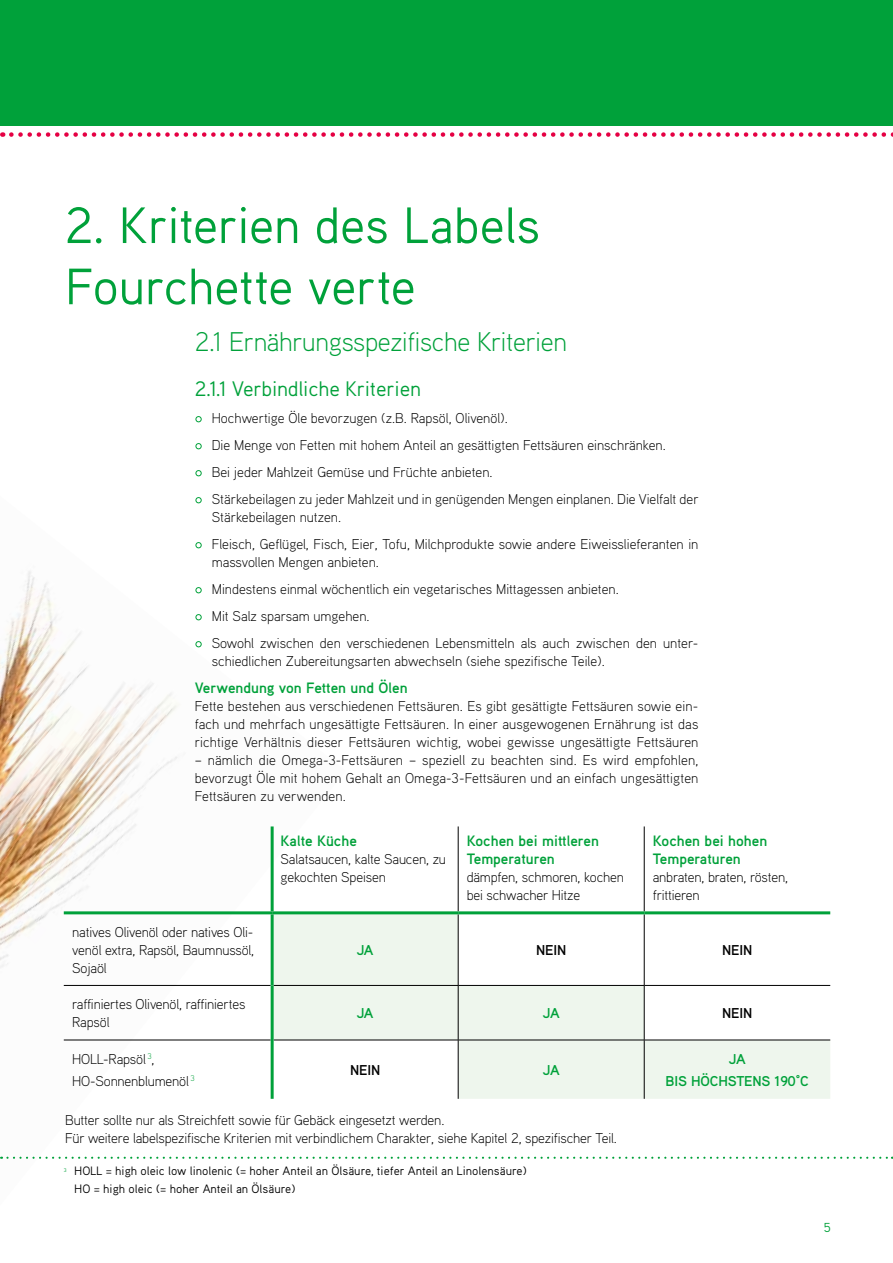
<style>
.page{position:relative;width:893px;height:1263px;background:#fff}
.page>*{position:absolute;margin:0;border:0;box-sizing:border-box;transform-origin:0 0}
.t1{font:51px/61.2px "Aaux Pro OT";letter-spacing:-.015em;color:#00a13a}
.t2{font:300 27px "Aaux Pro OT";letter-spacing:-.01em;color:#00a13a}
.t3{font:21px "Aaux Pro OT";letter-spacing:-.01em;color:#00a13a}
.t4{font:700 15px/18px "Aaux Pro OT";color:#00a13a}
.t5{font:300 14.25px/18px "Aaux Pro OT";color:#000}
.t6{font:700 14.25px/22.2px "Aaux Pro OT";letter-spacing:-.01em;color:#00a13a;text-align:center}
.t7{font:700 14.25px "Aaux Pro OT";letter-spacing:-.01em;color:#000}
.t8{font:13.05px "Aaux Pro OT";color:#00a13a}
.t9{font:12.15px/18.6px "Aaux Pro OT";color:#000}
.t10{font:5.25px "Aaux Pro OT";color:#00a13a}
</style>
<div class="page">
<img style="left:0;top:498px;width:346px;height:661px">
<svg style="left:1px;top:1157px;width:892px;height:2px"></svg>
<svg style="left:274px;top:914px;width:556px;height:185px;fill:#eef6ed"></svg>
<div style="left:644px;top:985px;width:186px;height:55px;background:#fff"></div>
<hr style="left:458px;top:826px;width:1px;height:85px;background:#000">
<hr style="left:644px;top:826px;width:1px;height:85px;background:#000">
<hr style="left:458px;top:914px;width:1px;height:71px;background:#000">
<hr style="left:644px;top:914px;width:1px;height:71px;background:#000">
<hr style="left:458px;top:985px;width:186px;height:1px;background:#000">
<hr style="left:458px;top:1040px;width:186px;height:1px;background:#000">
<hr style="left:458px;top:1040px;width:1px;height:59px;background:#000">
<hr style="left:644px;top:1040px;width:1px;height:59px;background:#000">
<hr style="left:644px;top:985px;width:186px;height:1px;background:#000">
<hr style="left:644px;top:986px;width:1px;height:54px;background:#000">
<hr style="left:644px;top:1040px;width:186px;height:1px;background:#000">
<hr style="left:274px;top:985px;width:184px;height:1px;background:#000">
<hr style="left:458px;top:986px;width:1px;height:54px;background:#000">
<hr style="left:274px;top:1040px;width:184px;height:1px;background:#000">
<hr style="left:64px;top:985px;width:207px;height:1px;background:#000">
<hr style="left:64px;top:1040px;width:207px;height:1px;background:#000">
<hr style="left:271px;top:826px;width:3px;height:85px;background:#00a13a">
<hr style="left:64px;top:911px;width:208px;height:3px;background:#00a13a">
<hr style="left:271px;top:914px;width:3px;height:71px;background:#00a13a">
<hr style="left:272px;top:911px;width:186px;height:3px;background:#00a13a">
<hr style="left:458px;top:911px;width:186px;height:3px;background:#00a13a">
<hr style="left:644px;top:911px;width:186px;height:3px;background:#00a13a">
<hr style="left:271px;top:985px;width:3px;height:55px;background:#00a13a">
<hr style="left:271px;top:1040px;width:3px;height:59px;background:#00a13a">
<svg style="left:11px;top:132px;width:882px;height:5px"></svg>
<div style="left:0;top:0;width:893px;height:126px;background:#00a13a"></div>
<svg style="left:196px;top:416px;width:6px;height:6px"></svg>
<svg style="left:196px;top:443px;width:6px;height:6px"></svg>
<svg style="left:196px;top:470px;width:6px;height:6px"></svg>
<svg style="left:196px;top:497px;width:6px;height:6px"></svg>
<svg style="left:196px;top:542px;width:6px;height:6px"></svg>
<svg style="left:196px;top:587px;width:6px;height:6px"></svg>
<svg style="left:196px;top:614px;width:6px;height:6px"></svg>
<svg style="left:196px;top:641px;width:6px;height:6px"></svg>
<h1 class="t1" style="left:65px;top:193px;width:477px">2. Kriterien des Labels<br>Fourchette verte</h1>
<h2 class="t2" style="left:195px;top:325px;width:374px">2.1 Ernährungsspezifische Kriterien</h2>
<h3 class="t3" style="left:195px;top:375px;width:228px">2.1.1 Verbindliche Kriterien</h3>
<p class="t5" style="left:212px;top:404px;width:488px;line-height:27px">Hochwertige Öle bevorzugen (z.B. Rapsöl, Olivenöl).<br>Die Menge von Fetten mit hohem Anteil an gesättigten Fettsäuren einschränken.<br>Bei jeder Mahlzeit Gemüse und Früchte anbieten.<br>Stärkebeilagen zu jeder Mahlzeit und in genügenden Mengen einplanen. Die Vielfalt der</p>
<p class="t5" style="left:212px;top:503px;width:488px;line-height:27px">Stärkebeilagen nutzen.<br>Fleisch, Geflügel, Fisch, Eier, Tofu, Milchprodukte sowie andere Eiweisslieferanten in</p>
<p class="t5" style="left:212px;top:548px;width:488px;line-height:27px">massvollen Mengen anbieten.<br>Mindestens einmal wöchentlich ein vegetarisches Mittagessen anbieten.<br>Mit Salz sparsam umgehen.<br>Sowohl zwischen den verschiedenen Lebensmitteln als auch zwischen den unter-</p>
<p class="t5" style="left:212px;top:652px;width:394px">schiedlichen Zubereitungsarten abwechseln (siehe spezifische Teile).</p>
<p class="t4" style="left:195px;top:678px;width:214px">Verwendung von Fetten und Ölen</p>
<p class="t5" style="left:195px;top:697px;width:505px;text-align:justify">Fette bestehen aus verschiedenen Fettsäuren. Es gibt gesättigte Fettsäuren sowie ein&shy;fach und mehrfach ungesättigte Fettsäuren. In einer ausgewogenen Ernährung ist das richtige Verhältnis dieser Fettsäuren wichtig, wobei gewisse ungesättigte Fettsäuren</p>
<p class="t5" style="left:195px;top:751px;width:505px;text-align:justify">– nämlich die Omega-3-Fettsäuren – speziell zu beachten sind. Es wird empfohlen, bevorzugt Öle mit hohem Gehalt an Omega-3-Fettsäuren und an einfach ungesättigten Fettsäuren zu verwenden.</p>
<p class="t5" style="left:72px;top:922px;width:183px;text-align:justify">natives Olivenöl oder natives Oli&shy;venöl extra, Rapsöl, Baumnussöl, Sojaöl</p>
<p class="t4" style="left:281px;top:831px;width:78px">Kalte Küche</p>
<p class="t5" style="left:281px;top:850px;width:167px">Salatsaucen, kalte Saucen, zu gekochten Speisen</p>
<p class="t4" style="left:467px;top:831px;width:134px">Kochen bei mittleren<br>Temperaturen</p>
<p class="t5" style="left:467px;top:868px;width:159px">dämpfen, schmoren, kochen bei schwacher Hitze</p>
<p class="t4" style="left:653px;top:831px;width:116px">Kochen bei hohen<br>Temperaturen</p>
<p class="t5" style="left:653px;top:868px;width:137px">anbraten, braten, rösten, frittieren</p>
<p class="t6" style="left:357px;top:938px;width:18px">JA</p>
<p class="t7" style="left:536px;top:940px;width:32px">NEIN</p>
<p class="t7" style="left:722px;top:940px;width:32px">NEIN</p>
<p class="t5" style="left:72px;top:995px;width:175px">raffiniertes Olivenöl, raffiniertes<br>Rapsöl</p>
<p class="t6" style="left:357px;top:1002px;width:18px">JA</p>
<p class="t6" style="left:543px;top:1002px;width:18px">JA</p>
<p class="t7" style="left:722px;top:1004px;width:32px">NEIN</p>
<p class="t5" style="left:72px;top:1047px;width:124px;line-height:22.4px">HOLL-Rapsöl <sup>3</sup>,<br>HO-Sonnenblumenöl <sup>3</sup></p>
<p class="t7" style="left:350px;top:1061px;width:32px">NEIN</p>
<p class="t6" style="left:543px;top:1058px;width:18px">JA</p>
<p class="t6" style="left:665px;top:1047px;width:145px">JA<br>BIS HÖCHSTENS 190°C</p>
<p class="t5" style="left:65px;top:1111px;width:553px">Butter sollte nur als Streichfett sowie für Gebäck eingesetzt werden.<br>Für weitere labelspezifische Kriterien mit verbindlichem Charakter, siehe Kapitel 2, spezifischer Teil.</p>
<p class="t10" style="left:64px;top:1167px;width:4px">3</p>
<p class="t9" style="left:74px;top:1161px;width:454px">HOLL = high oleic low linolenic (= hoher Anteil an Ölsäure, tiefer Anteil an Linolensäure)<br>HO = high oleic (= hoher Anteil an Ölsäure)</p>
<p class="t8" style="left:824px;top:1219px;width:8px">5</p>
</div>
